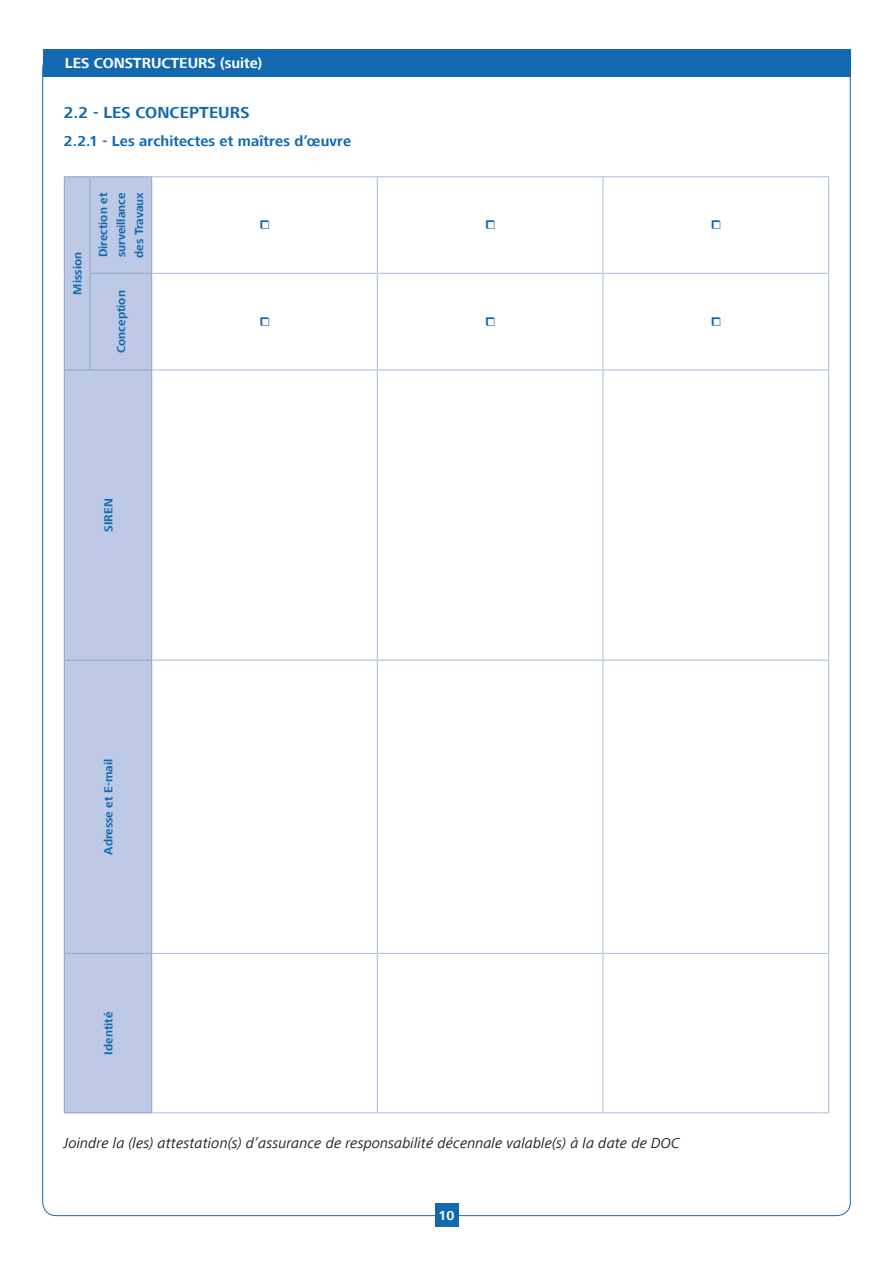
<style>
.page{position:relative;width:893px;height:1263px;background:#fff}
.page>*{position:absolute;margin:0;border:0;box-sizing:border-box;transform-origin:0 0}
.t1{font:700 16.5px "Frutiger Next LT";letter-spacing:.005em;color:#1369b0}
.t2{font:italic 15px "Frutiger Next LT";color:#231f20}
.t3{font:700 15px "Frutiger Next LT";letter-spacing:.005em;color:#1369b0}
.t4{font:700 15px "Frutiger Next LT";color:#fff}
.t5{font:700 13.5px "Frutiger Next LT";color:#fff}
.t6{font:700 12px/18px "Frutiger Next LT";color:#1369b0;text-align:justify}
</style>
<div class="page">
<div style="left:43px;top:49px;width:807px;height:27px;background:#1369b0"></div>
<div style="left:434px;top:1203px;width:24px;height:24px;background:#1369b0"></div>
<div style="left:65px;top:177px;width:86px;height:935px;background:#becae5"></div>
<hr style="left:64px;top:953px;width:1px;height:160px;background:#91a9d4">
<svg style="left:65px;top:1112px;width:25px;height:1px"></svg>
<hr style="left:64px;top:660px;width:1px;height:293px;background:#91a9d4">
<svg style="left:65px;top:953px;width:25px;height:1px"></svg>
<hr style="left:64px;top:370px;width:1px;height:290px;background:#91a9d4">
<svg style="left:65px;top:660px;width:25px;height:1px"></svg>
<hr style="left:64px;top:273px;width:1px;height:97px;background:#91a9d4">
<svg style="left:65px;top:369px;width:24px;height:1px"></svg>
<hr style="left:64px;top:176px;width:1px;height:97px;background:#91a9d4">
<svg style="left:65px;top:176px;width:24px;height:1px"></svg>
<hr style="left:90px;top:1112px;width:61px;height:1px;background:#91a9d4">
<hr style="left:90px;top:953px;width:61px;height:1px;background:#91a9d4">
<hr style="left:90px;top:660px;width:61px;height:1px;background:#91a9d4">
<hr style="left:89px;top:273px;width:2px;height:97px;background:#91a9d4">
<hr style="left:91px;top:369px;width:60px;height:1px;background:#91a9d4">
<hr style="left:89px;top:176px;width:2px;height:97px;background:#91a9d4">
<hr style="left:91px;top:273px;width:60px;height:1px;background:#91a9d4">
<hr style="left:91px;top:176px;width:60px;height:1px;background:#91a9d4">
<hr style="left:151px;top:953px;width:1px;height:160px;background:#91a9d4">
<hr style="left:151px;top:660px;width:1px;height:293px;background:#91a9d4">
<hr style="left:151px;top:370px;width:1px;height:290px;background:#91a9d4">
<hr style="left:151px;top:273px;width:1px;height:97px;background:#91a9d4">
<hr style="left:151px;top:176px;width:1px;height:97px;background:#91a9d4">
<hr style="left:152px;top:1112px;width:225px;height:1px;background:#b2c1e1">
<hr style="left:152px;top:953px;width:225px;height:1px;background:#b2c1e1">
<hr style="left:152px;top:660px;width:225px;height:1px;background:#b2c1e1">
<hr style="left:152px;top:369px;width:225px;height:1px;background:#b2c1e1">
<hr style="left:152px;top:273px;width:225px;height:1px;background:#b2c1e1">
<hr style="left:152px;top:176px;width:225px;height:1px;background:#b2c1e1">
<hr style="left:377px;top:953px;width:1px;height:160px;background:#b2c1e1">
<hr style="left:378px;top:1112px;width:224px;height:1px;background:#b2c1e1">
<hr style="left:377px;top:660px;width:1px;height:293px;background:#b2c1e1">
<hr style="left:378px;top:953px;width:224px;height:1px;background:#b2c1e1">
<hr style="left:377px;top:370px;width:1px;height:290px;background:#b2c1e1">
<hr style="left:378px;top:660px;width:224px;height:1px;background:#b2c1e1">
<hr style="left:377px;top:273px;width:1px;height:97px;background:#b2c1e1">
<hr style="left:378px;top:369px;width:224px;height:1px;background:#b2c1e1">
<hr style="left:377px;top:176px;width:1px;height:97px;background:#b2c1e1">
<hr style="left:378px;top:273px;width:224px;height:1px;background:#b2c1e1">
<hr style="left:378px;top:176px;width:224px;height:1px;background:#b2c1e1">
<hr style="left:602px;top:953px;width:1px;height:160px;background:#b2c1e1">
<hr style="left:603px;top:1112px;width:225px;height:1px;background:#b2c1e1">
<hr style="left:602px;top:660px;width:1px;height:293px;background:#b2c1e1">
<hr style="left:603px;top:953px;width:225px;height:1px;background:#b2c1e1">
<hr style="left:602px;top:370px;width:1px;height:290px;background:#b2c1e1">
<hr style="left:603px;top:660px;width:225px;height:1px;background:#b2c1e1">
<hr style="left:602px;top:273px;width:1px;height:97px;background:#b2c1e1">
<hr style="left:603px;top:369px;width:225px;height:1px;background:#b2c1e1">
<hr style="left:602px;top:176px;width:1px;height:97px;background:#b2c1e1">
<hr style="left:603px;top:273px;width:225px;height:1px;background:#b2c1e1">
<hr style="left:603px;top:176px;width:225px;height:1px;background:#b2c1e1">
<hr style="left:828px;top:953px;width:1px;height:160px;background:#b2c1e1">
<hr style="left:828px;top:660px;width:1px;height:293px;background:#b2c1e1">
<hr style="left:828px;top:370px;width:1px;height:290px;background:#b2c1e1">
<hr style="left:828px;top:273px;width:1px;height:97px;background:#b2c1e1">
<hr style="left:828px;top:176px;width:1px;height:97px;background:#b2c1e1">
<p class="t4" style="left:65px;top:55px;width:199px">LES CONSTRUCTEURS (suite)</p>
<p class="t1" style="left:64px;top:103px;width:187px">2.2 - LES CONCEPTEURS</p>
<p class="t3" style="left:64px;top:133px;width:289px">2.2.1 - Les architectes et maîtres d’œuvre</p>
<p class="t6" style="left:69px;top:295px;width:44px;rotate:-90deg">Mission</p>
<p class="t6" style="left:94px;top:258px;width:67px;rotate:-90deg">Direction et surveillance des Travaux</p>
<p class="t6" style="left:112px;top:353px;width:64px;rotate:-90deg">Conception</p>
<p class="t6" style="left:99px;top:532px;width:35px;rotate:-90deg">SIREN</p>
<p class="t6" style="left:99px;top:854px;width:97px;rotate:-90deg">Adresse et E-mail</p>
<p class="t6" style="left:99px;top:1054px;width:44px;rotate:-90deg">Identité</p>
<p class="t2" style="left:64px;top:1135px;width:617px">Joindre la (les) attestation(s) d’assurance de responsabilité décennale valable(s) à la date de DOC</p>
<p class="t5" style="left:439px;top:1208px;width:17px">10</p>
</div>
